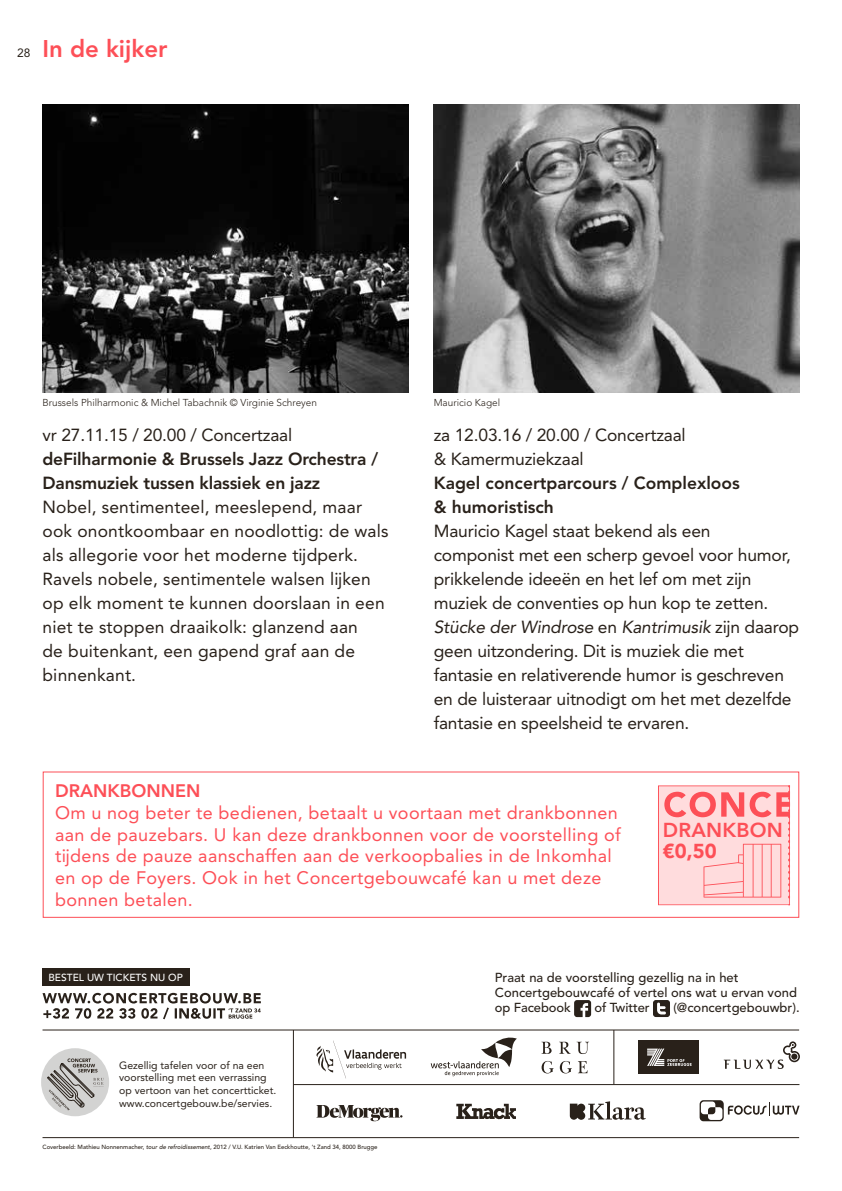
<style>
.page{position:relative;width:842px;height:1191px;background:#fff}
.page>*{position:absolute;margin:0;border:0;box-sizing:border-box;transform-origin:0 0}
.t1{font:800 24px "Avenir LT Pro";color:#fd4f57}
.t2{font:800 20.2px "Avenir";letter-spacing:.01em;color:#fd4f57}
.t3{font:900 20.2px "Avenir";color:#fd4f57}
.t4{font:18px/21.6px "Avenir LT Pro";letter-spacing:.02em;color:#fd4f57}
.t5{font:800 18px "Avenir LT Pro";color:#fd4f57}
.t6{font:17.4px/24px "Avenir LT Pro";letter-spacing:-.01em;color:#29211a}
.t7{font:17.4px/24px "Avenir LT Pro";letter-spacing:.01em;color:#29211a}
.t8{font:800 17.4px/24px "Avenir LT Pro";letter-spacing:-.01em;color:#29211a}
.t9{font:500 13px/15px "Avenir LT Pro";color:#29211a}
.t10{font:10.6px/12.6px "Avenir LT Pro";color:#29211a}
.t11{font:500 10.2px "Avenir LT Pro";color:#fff}
.t12{font:300 10px "Avenir LT Pro";color:#29211a}
.t13{font:500 6px "Avenir LT Pro";color:#29211a}
.s1{font-weight:400;font-size:12px;color:#29211a}
.s2{font-style:italic}
</style>
<div class="page">
<hr style="left:43px;top:1137px;width:756px;height:1px;background:#29211a">
<hr style="left:294px;top:1084px;width:505px;height:1px;background:#29211a">
<hr style="left:43px;top:1029px;width:756px;height:1px;background:#29211a">
<hr style="left:613px;top:1030px;width:1px;height:54px;background:#29211a">
<hr style="left:293px;top:1030px;width:1px;height:107px;background:#29211a">
<svg style="left:541px;top:1041px;width:11px;height:12px"></svg>
<svg style="left:559px;top:1041px;width:11px;height:12px"></svg>
<svg style="left:577px;top:1041px;width:12px;height:13px"></svg>
<svg style="left:542px;top:1061px;width:12px;height:12px"></svg>
<svg style="left:560px;top:1061px;width:12px;height:12px"></svg>
<svg style="left:578px;top:1061px;width:9px;height:12px"></svg>
<svg style="left:724px;top:1041px;width:76px;height:28px"></svg>
<div style="left:639px;top:1040px;width:60px;height:34px;background:#29211a"></div>
<svg style="left:647px;top:1048px;width:45px;height:18px"></svg>
<svg style="left:570px;top:1101px;width:76px;height:18px"></svg>
<svg style="left:456px;top:1103px;width:60px;height:17px"></svg>
<svg style="left:700px;top:1100px;width:99px;height:21px"></svg>
<div style="left:41px;top:1048px;width:68px;height:68px;background:#d3d3d2;border-radius:50%"></div>
<svg style="left:47px;top:1058px;width:57px;height:52px"></svg>
<svg style="left:43px;top:992px;width:218px;height:27px"></svg>
<div style="left:43px;top:968px;width:147px;height:18px;background:#29211a"></div>
<svg style="left:431px;top:1037px;width:86px;height:39px"></svg>
<svg style="left:316px;top:1040px;width:90px;height:38px"></svg>
<svg style="left:316px;top:1105px;width:86px;height:16px"></svg>
<svg style="left:574px;top:1000px;width:17px;height:17px"></svg>
<svg style="left:653px;top:1000px;width:17px;height:17px"></svg>
<img style="left:434px;top:105px;width:365px;height:288px">
<img style="left:43px;top:105px;width:365px;height:288px">
<svg style="left:658px;top:785px;width:132px;height:120px"></svg>
<hr style="left:789px;top:786px;width:1px;height:119px;background:#fd4f57">
<h1 class="t1" style="left:17px;top:34px;width:152px"><span class="s1">28</span> In de kijker</h1>
<p class="t12" style="left:43px;top:397px;width:276px">Brussels Philharmonic &amp; Michel Tabachnik © Virginie Schreyen</p>
<p class="t12" style="left:434px;top:397px;width:68px">Mauricio Kagel</p>
<p class="t6" style="left:43px;top:423px;width:251px">vr 27.11.15 / 20.00 / Concertzaal</p>
<p class="t8" style="left:43px;top:447px;width:337px">deFilharmonie &amp; Brussels Jazz Orchestra /<br>Dansmuziek tussen klassiek en jazz</p>
<p class="t7" style="left:43px;top:495px;width:348px">Nobel, sentimenteel, meeslepend, maar ook onontkoombaar en noodlottig: de wals als allegorie voor het moderne tijdperk.<br>Ravels nobele, sentimentele walsen lijken op elk moment te kunnen doorslaan in een niet te stoppen draaikolk: glanzend aan<br>de buitenkant, een gapend graf aan de binnenkant.</p>
<p class="t6" style="left:434px;top:423px;width:254px">za 12.03.16 / 20.00 / Concertzaal &amp; Kamermuziekzaal</p>
<p class="t8" style="left:434px;top:471px;width:308px">Kagel concertparcours / Complexloos &amp; humoristisch</p>
<p class="t6" style="left:434px;top:519px;width:367px">Mauricio Kagel staat bekend als een<br>componist met een scherp gevoel voor humor, prikkelende ideeën en het lef om met zijn muziek de conventies op hun kop te zetten.<br><span class="s2">Stücke der Windrose</span> en <span class="s2">Kantrimusik</span> zijn daarop geen uitzondering. Dit is muziek die met fantasie en relativerende humor is geschreven en de luisteraar uitnodigt om het met dezelfde fantasie en speelsheid te ervaren.</p>
<p class="t5" style="left:55px;top:780px;width:147px">DRANKBONNEN</p>
<p class="t4" style="left:55px;top:802px;width:567px">Om u nog beter te bedienen, betaalt u voortaan met drankbonnen aan de pauzebars. U kan deze drankbonnen voor de voorstelling of tijdens de pauze aanschaffen aan de verkoopbalies in de Inkomhal en op de Foyers. Ook in het Concertgebouwcafé kan u met deze bonnen betalen.</p>
<p class="t2" style="left:663px;top:814px;width:122px">DRANKBON</p>
<p class="t3" style="left:663px;top:833px;width:55px">€0,50</p>
<p class="t11" style="left:48px;top:971px;width:136px">BESTEL UW TICKETS NU OP</p>
<p class="t10" style="left:119px;top:1058px;width:159px">Gezellig tafelen voor of na een voorstelling met een verrassing op vertoon van het concertticket. www.concertgebouw.be/servies.</p>
<p class="t13" style="left:43px;top:1143px;width:337px">Coverbeeld: Mathieu Nonnenmacher, <span class="s2">tour de refroidissement</span>, 2012 / V.U. Katrien Van Eeckhoutte, ’t Zand 34, 8000 Brugge</p>
<p class="t9" style="left:495px;top:970px;width:304px">Praat na de voorstelling gezellig na in het<br>Concertgebouwcafé of vertel ons wat u ervan vond op Facebook</p>
<p class="t9" style="left:594px;top:1000px;width:57px">of Twitter</p>
<p class="t9" style="left:673px;top:1000px;width:128px">(@concertgebouwbr).</p>
</div>
